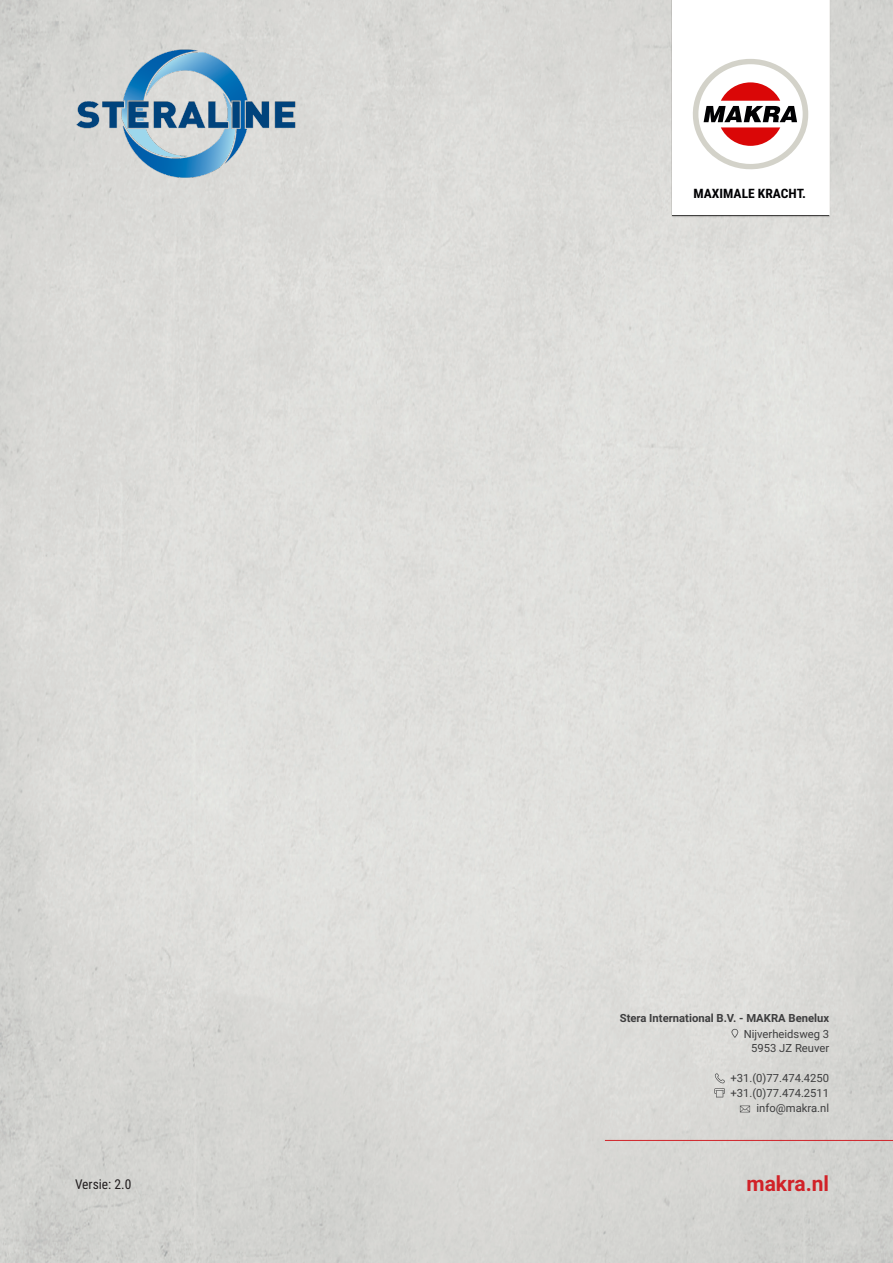
<style>
.page{position:relative;width:893px;height:1263px;background:#fff}
.page>*{position:absolute;margin:0;border:0;box-sizing:border-box;transform-origin:0 0}
.t1{font:700 21px "Roboto";color:#d12228}
.t2{font:13.5px "Roboto Condensed";color:#231f20}
.t3{font:700 12.9px "Roboto Condensed";color:#010103;scale:1.05 1}
.t4{font:11.25px "Roboto";color:#3e3e3f}
.t5{font:700 11.25px "Roboto";color:#3e3e3f}
</style>
<div class="page">
<hr style="left:605px;top:1140px;width:288px;height:1px;background:#d12228">
<svg style="left:731px;top:1029px;width:7px;height:9px"></svg>
<svg style="left:714px;top:1073px;width:11px;height:24px"></svg>
<svg style="left:740px;top:1105px;width:10px;height:7px"></svg>
<div style="left:671px;top:0;width:159px;height:219px;background:#231f20;opacity:.35"></div>
<svg style="left:672px;top:0;width:157px;height:215px"></svg>
<img style="left:75px;top:48px;width:221px;height:130px">
<p class="t2" style="left:75px;top:1175px;width:58px">Versie: 2.0</p>
<p class="t3" style="left:693px;top:184px;width:109px">MAXIMALE KRACHT.</p>
<p class="t5" style="left:620px;top:1010px;width:211px">Stera International B.V. - MAKRA Benelux</p>
<p class="t4" style="left:744px;top:1026px;width:87px">Nijverheidsweg 3</p>
<p class="t4" style="left:751px;top:1040px;width:80px">5953 JZ Reuver</p>
<p class="t4" style="left:730px;top:1070px;width:100px">+31.(0)77.474.4250</p>
<p class="t4" style="left:730px;top:1085px;width:100px">+31.(0)77.474.2511</p>
<p class="t4" style="left:756px;top:1100px;width:74px">info@makra.nl</p>
<p class="t1" style="left:746px;top:1169px;width:84px">makra.nl</p>
</div>
